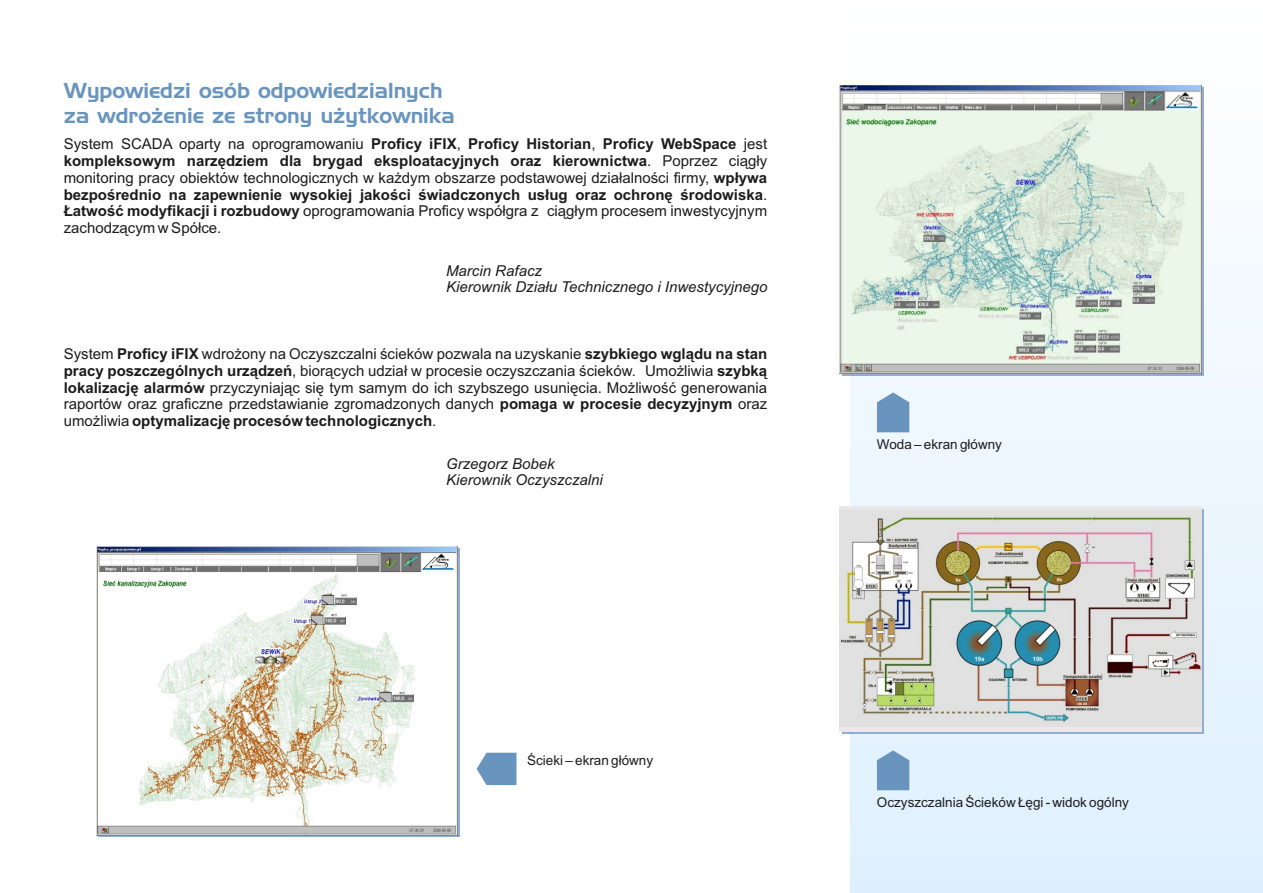
<style>
.page{position:relative;width:1263px;height:893px;background:#fff}
.page>*{position:absolute;margin:0;border:0;box-sizing:border-box;transform-origin:0 0}
.t1{font:21px/25.2px "Handel Gothic EU";color:#6994bd}
.t2{font:700 15px/16.8px "Arial";color:#1c1c1c;text-align:justify}
.t3{font:15px/16.8px "Arial";color:#1c1c1c;text-align:justify}
.t4{font:italic 15px/16.8px "Arial";color:#1c1c1c}
.t5{font:13.5px "Arial";color:#1c1c1c}
.s1{font-weight:400}
.s2{font-weight:700}
</style>
<div class="page">
<img style="left:96px;top:546px;width:361px;height:289px">
<div style="left:850px;top:0;width:413px;height:893px;background:linear-gradient(to bottom,#fcfdfe,#dceefe)"></div>
<svg style="left:877px;top:392px;width:32px;height:40px"></svg>
<svg style="left:877px;top:750px;width:32px;height:40px"></svg>
<svg style="left:477px;top:753px;width:39px;height:32px"></svg>
<img style="left:840px;top:85px;width:361px;height:288px">
<img style="left:840px;top:507px;width:361px;height:224px">
<h1 class="t1" style="left:64px;top:80px;width:393px">Wypowiedzi osób odpowiedzialnych za wdrożenie ze strony użytkownika</h1>
<p class="t2" style="left:64px;top:137px;width:705px"><span class="s1">System SCADA oparty na oprogramowaniu</span> Proficy iFIX<span class="s1">,</span> Proficy Historian<span class="s1">,</span> Proficy WebSpace <span class="s1">jest </span>kompleksowym narzędziem dla brygad eksploatacyjnych oraz kierownictwa<span class="s1">. Poprzez ciągły monitoring pracy obiektów technologicznych w każdym obszarze podstawowej działalności firmy,</span> wpływa bezpośrednio na zapewnienie wysokiej jakości świadczonych usług oraz ochronę środowiska<span class="s1">.<br></span>Łatwość modyfikacji i rozbudowy <span class="s1">oprogramowania Proficy współgra z ciągłym procesem inwestycyjnym zachodzącym w Spółce.</span></p>
<p class="t4" style="left:446px;top:263px;width:323px">Marcin Rafacz<br>Kierownik Działu Technicznego i Inwestycyjnego</p>
<p class="t3" style="left:64px;top:347px;width:705px">System <span class="s2">Proficy iFIX</span> wdrożony na Oczyszczalni ścieków pozwala na uzyskanie <span class="s2">szybkiego wglądu na stan pracy poszczególnych urządzeń</span>, biorących udział w procesie oczyszczania ścieków. Umożliwia <span class="s2">szybką lokalizację alarmów</span> przyczyniając się tym samym do ich szybszego usunięcia. Możliwość generowania raportów oraz graficzne przedstawianie zgromadzonych danych <span class="s2">pomaga w procesie decyzyjnym</span> oraz umożliwia <span class="s2">optymalizację procesów technologicznych</span>.</p>
<p class="t4" style="left:446px;top:456px;width:158px">Grzegorz Bobek<br>Kierownik Oczyszczalni</p>
<p class="t5" style="left:527px;top:755px;width:128px">Ścieki – ekran główny</p>
<p class="t5" style="left:877px;top:439px;width:127px">Woda – ekran główny</p>
<p class="t5" style="left:877px;top:797px;width:254px">Oczyszczalnia Ścieków Łęgi - widok ogólny</p>
</div>
